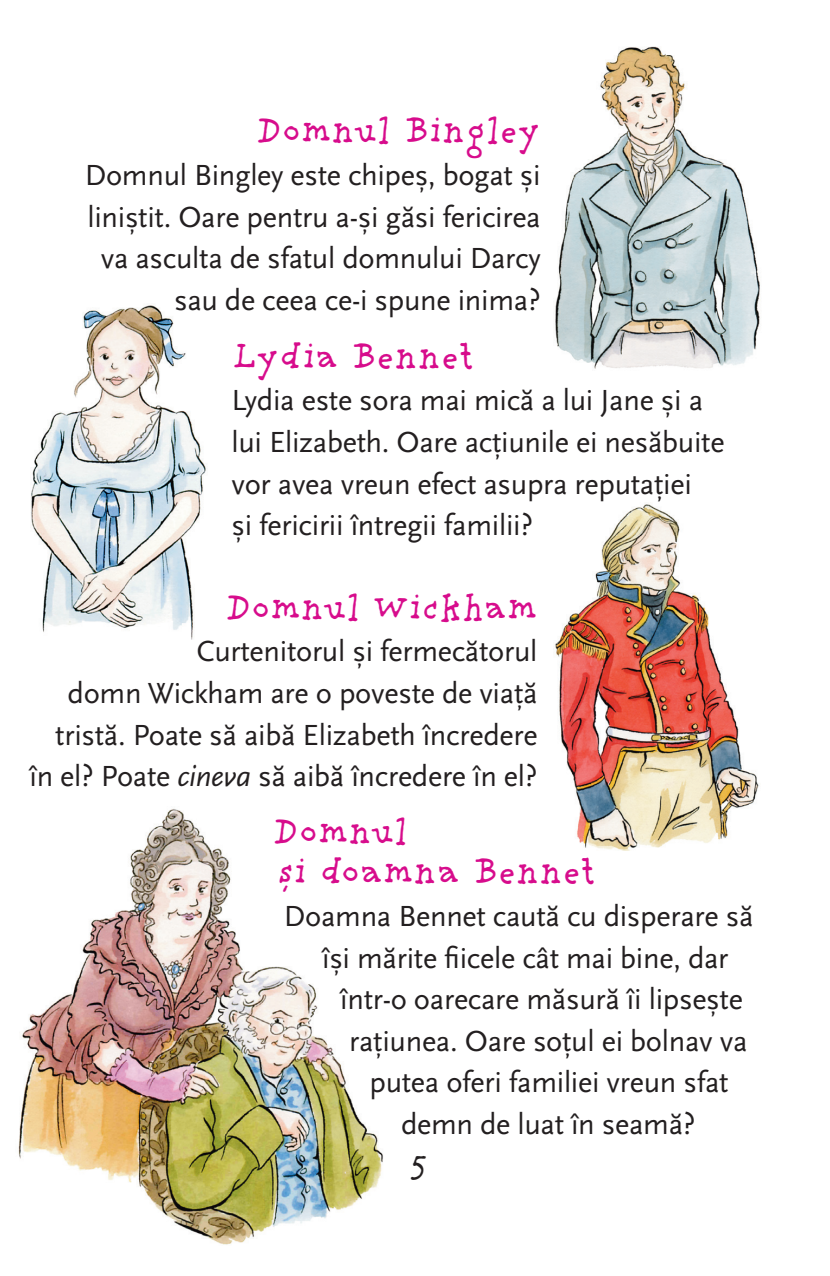
<style>
.page{position:relative;width:830px;height:1276px;background:#fff}
.page>*{position:absolute;margin:0;border:0;box-sizing:border-box;transform-origin:0 0}
.t1{font:38.25px/40.5px "Providence";color:#d70c8c}
.t2{font:31.5px "Providence";color:#231f20}
.t3{font:30.38px/41.6px "Scala Sans Pro";letter-spacing:-.01em;color:#231f20;text-align:right}
.s1{font-style:italic}
</style>
<div class="page">
<img style="left:555px;top:46px;width:205px;height:323px">
<img style="left:31px;top:305px;width:175px;height:335px">
<img style="left:555px;top:503px;width:204px;height:347px">
<img style="left:18px;top:808px;width:365px;height:437px">
<p class="t1" style="left:255px;top:110px;width:286px">Domnul Bingley</p>
<p class="t3" style="left:85px;top:154px;width:457px">Domnul Bingley este chipeș, bogat și liniștit. Oare pentru a-și găsi fericirea va asculta de sfatul domnului Darcy sau de ceea ce-i spune inima?</p>
<p class="t1" style="left:231px;top:335px;width:244px">Lydia Bennet</p>
<p class="t3" style="left:231px;top:380px;width:494px;text-align:left">Lydia este sora mai mică a lui Jane și a lui Elizabeth. Oare acțiunile ei nesăbuite vor avea vreun efect asupra reputației<br>și fericirii întregii familii?</p>
<p class="t1" style="left:225px;top:586px;width:314px">Domnul Wickham</p>
<p class="t3" style="left:29px;top:631px;width:509px">Curtenitorul și fermecătorul<br>domn Wickham are o poveste de viață tristă. Poate să aibă Elizabeth încredere în el? Poate <span class="s1">cineva</span> să aibă încredere în el?</p>
<p class="t1" style="left:272px;top:810px;width:325px">Domnul<br>și doamna Bennet</p>
<p class="t3" style="left:284px;top:895px;width:471px">Doamna Bennet caută cu disperare să</p>
<p class="t3" style="left:322px;top:937px;width:407px">își mărite fiicele cât mai bine, dar</p>
<p class="t3" style="left:340px;top:978px;width:404px">într-o oarecare măsură îi lipsește</p>
<p class="t3" style="left:349px;top:1020px;width:399px">rațiunea. Oare soțul ei bolnav va</p>
<p class="t3" style="left:369px;top:1061px;width:360px">putea oferi familiei vreun sfat</p>
<p class="t3" style="left:401px;top:1103px;width:296px">demn de luat în seamă?</p>
<p class="t2" style="left:410px;top:1142px;width:19px">5</p>
</div>
